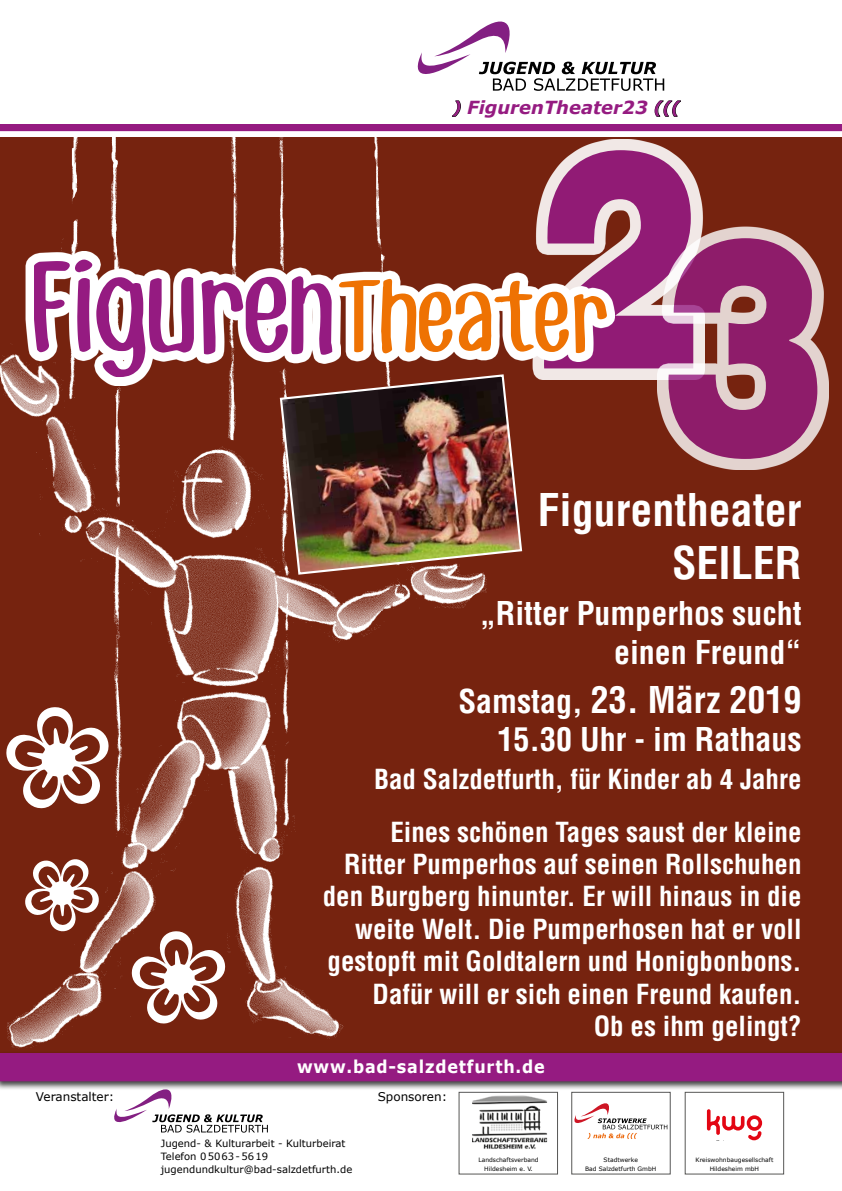
<style>
.page{position:relative;width:842px;height:1191px;background:#fff}
.page>*{position:absolute;margin:0;border:0;box-sizing:border-box;transform-origin:0 0}
.t1{font:700 condensed 44px/52.8px "Helvetica";color:#fff;text-align:right}
.t2{font:700 condensed 36px "Helvetica";color:#fff}
.t3{font:700 condensed 32px/38.4px "Helvetica";color:#fff;text-align:right}
.t4{font:700 condensed 27px/32.4px "Helvetica";color:#fff;text-align:right}
.t5{font:italic 700 18px "Verdana";color:#951b81}
.t6{font:700 17.6px "Verdana";letter-spacing:.05em;color:#fff;scale:.91 1}
.t7{font:12px "Verdana";color:#000}
.t8{font:10px/13px "Verdana";color:#000}
.t9{font:6px/9px "Verdana";color:#000;text-align:center}
.s1{font-size:16px}
.s2{font-size:32px}
</style>
<div class="page">
<div style="left:0;top:137px;width:842px;height:938px;background:#76230f"></div>
<svg style="left:452px;top:101px;width:9px;height:15px"></svg>
<svg style="left:655px;top:101px;width:26px;height:15px"></svg>
<svg style="left:417px;top:21px;width:247px;height:70px"></svg>
<div style="left:0;top:124px;width:842px;height:7px;background:#951b81"></div>
<div style="left:0;top:1051px;width:842px;height:39px;background:#70200e"></div>
<img style="left:0;top:137px;width:487px;height:912px">
<svg style="left:577px;top:139px;width:91px;height:11px"></svg>
<svg style="left:696px;top:267px;width:133px;height:203px"></svg>
<svg style="left:25px;top:251px;width:314px;height:134px"></svg>
<svg style="left:34px;top:259px;width:298px;height:118px"></svg>
<svg style="left:330px;top:270px;width:9px;height:92px"></svg>
<svg style="left:339px;top:150px;width:478px;height:309px"></svg>
<img style="left:473px;top:1140px;width:73px;height:8px">
<div style="left:471px;top:1095px;width:77px;height:55px;border:1px solid #fff"></div>
<svg style="left:0;top:1053px;width:842px;height:87px"></svg>
<div style="left:685px;top:1092px;width:99px;height:82px;border:1px solid #575756"></div>
<img style="left:279px;top:373px;width:244px;height:203px">
<svg style="left:6px;top:706px;width:103px;height:102px"></svg>
<svg style="left:131px;top:931px;width:94px;height:92px"></svg>
<svg style="left:25px;top:858px;width:74px;height:73px"></svg>
<p class="t5" style="left:453px;top:95px;width:229px"><span class="s1">)</span> FigurenTheater23 <span class="s1">(((</span></p>
<h1 class="t1" style="left:538px;top:483px;width:265px">Figurentheater<br>SEILER</h1>
<p class="t3" style="left:480px;top:594px;width:323px">„Ritter Pumperhos sucht einen Freund“</p>
<h2 class="t2" style="left:458px;top:677px;width:345px"><span class="s2">Samstag,</span> 23. März 2019</h2>
<p class="t3" style="left:498px;top:720px;width:305px">15.30 Uhr - im Rathaus</p>
<p class="t4" style="left:374px;top:753px;width:429px;line-height:52.2px">Bad Salzdetfurth, für Kinder ab 4 Jahre<br>Eines schönen Tages saust der kleine</p>
<p class="t4" style="left:323px;top:847px;width:480px">Ritter Pumperhos auf seinen Rollschuhen den Burgberg hinunter. Er will hinaus in die weite Welt. Die Pumperhosen hat er voll gestopft mit Goldtalern und Honigbonbons.<br>Dafür will er sich einen Freund kaufen.<br>Ob es ihm gelingt?</p>
<p class="t6" style="left:297px;top:1054px;width:274px">www.bad-salzdetfurth.de</p>
<p class="t7" style="left:36px;top:1088px;width:80px">Veranstalter:</p>
<p class="t7" style="left:378px;top:1088px;width:71px">Sponsoren:</p>
<p class="t8" style="left:161px;top:1137px;width:193px">Jugend- &amp; Kulturarbeit - Kulturbeirat<br>Telefon 05063-5619 jugendundkultur@bad-salzdetfurth.de</p>
<p class="t9" style="left:478px;top:1155px;width:62px">Landschaftsverband<br>Hildesheim e. V.</p>
<p class="t9" style="left:695px;top:1155px;width:79px">Kreiswohnbaugesellschaft<br>Hildesheim mbH</p>
<p class="t9" style="left:585px;top:1155px;width:73px">Stadtwerke<br>Bad Salzdetfurth GmbH</p>
</div>
